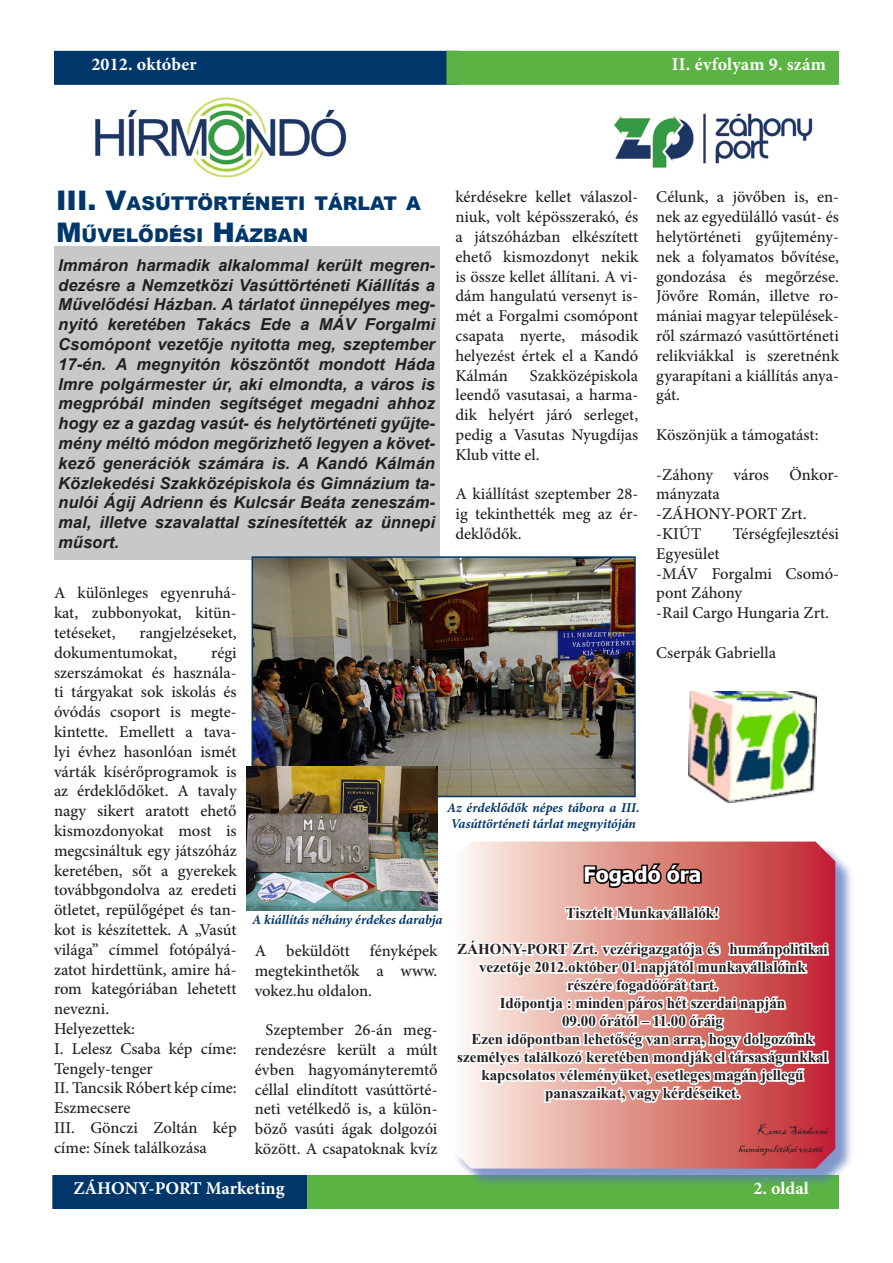
<style>
.page{position:relative;width:893px;height:1263px;background:#fff}
.page>*{position:absolute;margin:0;border:0;box-sizing:border-box;transform-origin:0 0}
.t1{font:700 21px "Tahoma";color:#fff}
.t2{font:900 18.9px/32.4px "Arial";color:#00376b}
.t3{font:700 18px "Minion Pro";letter-spacing:.005em;color:#fff}
.t4{font:500 16.5px/19.8px "Minion Pro";color:#231f20;text-align:justify}
.t5{font:italic 700 16.5px/19.8px "Arial";letter-spacing:.005em;color:#231f20;text-align:justify}
.t6{font:700 15px/18px "Times New Roman";color:#231f20;text-align:center}
.t7{font:italic 700 13.5px/16.2px "Minion Pro";letter-spacing:-.005em;color:#00376b}
.t8{font:12px/18px "Blackadder ITC";color:#231f20}
.s1{font-size:27px}
</style>
<div class="page">
<div style="left:54px;top:51px;width:404px;height:34px;background:#00376b;border:2px solid #00376b"></div>
<div style="left:446px;top:51px;width:393px;height:34px;background:#5bb343;border:2px solid #5bb343"></div>
<img style="left:95px;top:98px;width:252px;height:80px">
<img style="left:614px;top:113px;width:199px;height:55px">
<div style="left:52px;top:1175px;width:255px;height:34px;background:#00376b"></div>
<div style="left:307px;top:1175px;width:532px;height:34px;background:#5bb343"></div>
<div style="left:54px;top:247px;width:385px;height:313px;background:#c7c8ca"></div>
<div style="left:454px;top:844px;width:400px;height:343px;background:#5976ba;opacity:.75"></div>
<svg style="left:454px;top:841px;width:384px;height:329px"></svg>
<img style="left:255px;top:559px;width:378px;height:235px">
<div style="left:252px;top:556px;width:384px;height:241px;border:2px solid #00376b"></div>
<img style="left:247px;top:766px;width:191px;height:144px">
<img style="left:689px;top:691px;width:127px;height:112px">
<p class="t3" style="left:91px;top:51px;width:107px">2012. október</p>
<p class="t3" style="left:672px;top:52px;width:155px">II. évfolyam 9. szám</p>
<p class="t2" style="left:56px;top:186px;width:366px"><span class="s1">III . V</span>ASÚTTÖRTÉNETI TÁRLAT A<br><span class="s1">M</span>ŰVELŐDÉSI <span class="s1">H</span>ÁZBAN</p>
<p class="t4" style="left:455px;top:187px;width:184px">kérdésekre kellet válaszol&shy;niuk, volt képösszerakó, és a játszóházban elkészített ehető kismozdonyt nekik is össze kellet állítani. A vi&shy;dám hangulatú versenyt is&shy;mét a Forgalmi csomópont csapata nyerte, második helyezést értek el a Kandó Kálmán</p>
<p class="t4" style="left:656px;top:187px;width:184px">Célunk, a jövőben is, en&shy;nek az egyedülálló vasút- és helytörténeti gyűjtemény&shy;nek a folyamatos bővítése, gondozása és megőrzése.<br>Jövőre Román, illetve ro&shy;mániai magyar települések&shy;ről származó vasúttörténeti relikviákkal is szeretnénk gyarapítani a kiállítás anya&shy;gát.</p>
<p class="t4" style="left:656px;top:425px;width:164px">Köszönjük a támogatást:</p>
<p class="t4" style="left:656px;top:464px;width:184px">-Záhony város Önkor&shy;mányzata</p>
<p class="t4" style="left:656px;top:504px;width:152px">-ZÁHONY-PORT Zrt.</p>
<p class="t4" style="left:656px;top:524px;width:47px">-KIÚT</p>
<p class="t4" style="left:733px;top:524px;width:108px">Térségfejlesztési</p>
<p class="t4" style="left:656px;top:544px;width:65px">Egyesület</p>
<p class="t4" style="left:656px;top:563px;width:184px">-MÁV Forgalmi Csomó&shy;pont Záhony</p>
<p class="t4" style="left:656px;top:603px;width:174px">-Rail Cargo Hungaria Zrt.</p>
<p class="t4" style="left:656px;top:643px;width:121px">Cserpák Gabriella</p>
<p class="t5" style="left:58px;top:255px;width:378px">Immáron harmadik alkalommal került megren&shy;dezésre a Nemzetközi Vasúttörténeti Kiállítás a Művelődési Házban. A tárlatot ünnepélyes meg&shy;nyitó keretében Takács Ede a MÁV Forgalmi Csomópont vezetője nyitotta meg, szeptember 17-én. A megnyitón köszöntőt mondott Háda Imre polgármester úr, aki elmondta, a város is megpróbál minden segítséget megadni ahhoz hogy ez a gazdag vasút- és helytörténeti gyűjte&shy;mény méltó módon megőrizhető legyen a követ&shy;kező generációk számára is. A Kandó Kálmán Közlekedési Szakközépiskola és Gimnázium ta&shy;nulói Ágij Adrienn és Kulcsár Beáta zeneszám&shy;mal, illetve szavalattal színesítették az ünnepi műsort.</p>
<p class="t4" style="left:455px;top:365px;width:184px;text-indent:74px">Szakközépiskola leendő vasutasai, a harma&shy;dik helyért járó serleget, pedig a Vasutas Nyugdíjas Klub vitte el.</p>
<p class="t4" style="left:455px;top:484px;width:184px">A kiállítást szeptember 28- ig tekinthették meg az ér&shy;deklődők.</p>
<p class="t4" style="left:54px;top:583px;width:184px">A különleges egyenruhá&shy;kat, zubbonyokat, kitün&shy;tetéseket,</p>
<p class="t4" style="left:54px;top:623px;width:184px;text-indent:85px">rangjelzéseket, dokumentumokat,</p>
<p class="t4" style="left:54px;top:643px;width:184px;text-indent:157px">régi szerszámokat és használa&shy;ti tárgyakat sok iskolás és óvódás csoport is megte&shy;kintette. Emellett a tava&shy;lyi évhez hasonlóan ismét várták kísérőprogramok is az érdeklődőket. A tavaly nagy sikert aratott ehető kismozdonyokat most is megcsináltuk egy játszóház keretében, sőt a gyerekek továbbgondolva az eredeti ötletet, repülőgépet és tan&shy;kot is készítettek. A „Vasút világa” címmel fotópályá&shy;zatot hirdettünk, amire há&shy;rom kategóriában lehetett nevezni.</p>
<p class="t4" style="left:54px;top:1019px;width:83px">Helyezettek:</p>
<p class="t4" style="left:54px;top:1039px;width:184px">I. Lelesz Csaba kép címe:<br>Tengely-tenger</p>
<p class="t4" style="left:54px;top:1078px;width:184px">II. Tancsik Róbert kép címe:<br>Eszmecsere</p>
<p class="t4" style="left:54px;top:1118px;width:184px">III. Gönczi Zoltán kép címe: Sínek találkozása</p>
<p class="t7" style="left:447px;top:799px;width:194px">Az érdeklődők népes tábora a III.<br>Vasúttörténeti tárlat megnyitóján</p>
<p class="t1" style="left:583px;top:860px;width:119px">Fogadó óra</p>
<p class="t6" style="left:566px;top:904px;width:155px">Tisztelt Munkavállalók!</p>
<p class="t6" style="left:457px;top:940px;width:372px">ZÁHONY-PORT Zrt. vezérigazgatója és humánpolitikai vezetője 2012.október 01.napjától munkavállalóink részére fogadóórát tart.<br>Időpontja : minden páros hét szerdai napján<br>09.00 órától – 11.00 óráig<br>Ezen időpontban lehetőség van arra, hogy dolgozóink személyes találkozó keretében mondják el társaságunkkal kapcsolatos véleményüket, esetleges magán jellegű panaszaikat, vagy kérdéseiket.</p>
<p class="t8" style="left:738px;top:1122px;width:91px;text-indent:18px">Koncz Sándorné humánpolitikai vezetö</p>
<p class="t7" style="left:252px;top:911px;width:192px">A kiállítás néhány érdekes darabja</p>
<p class="t4" style="left:255px;top:941px;width:184px">A beküldött fényképek megtekinthetők a www. vokez.hu oldalon.</p>
<p class="t4" style="left:255px;top:1020px;width:184px;text-indent:11px">Szeptember 26-án meg&shy;rendezésre került a múlt évben hagyományteremtő céllal elindított vasúttörté&shy;neti vetélkedő is, a külön&shy;böző vasúti ágak dolgozói között. A csapatoknak kvíz</p>
<p class="t3" style="left:73px;top:1176px;width:213px">ZÁHONY-PORT Marketing</p>
<p class="t3" style="left:753px;top:1175px;width:57px">2. oldal</p>
</div>
